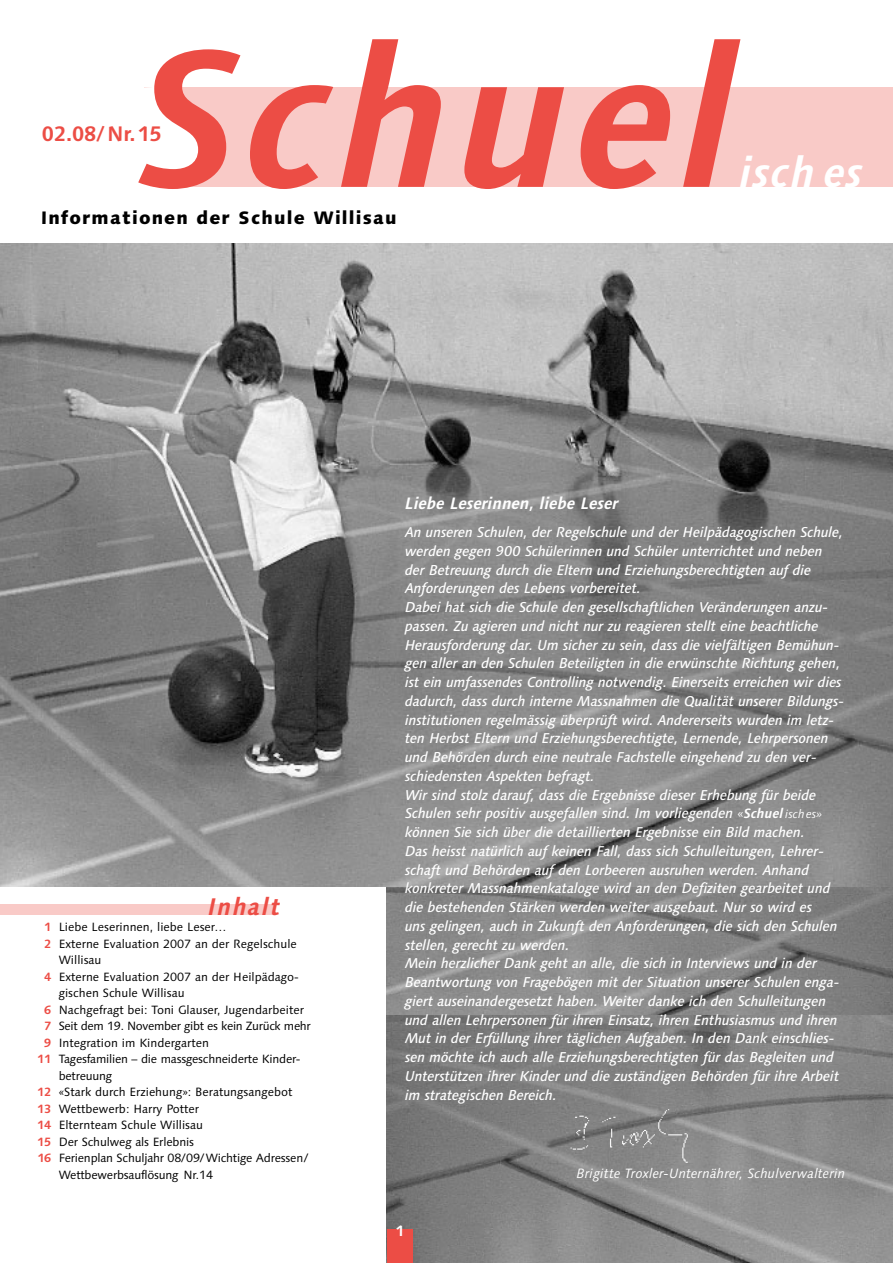
<style>
.page{position:relative;width:893px;height:1263px;background:#fff}
.page>*{position:absolute;margin:0;border:0;box-sizing:border-box;transform-origin:0 0}
.t1{font:italic 700 195px "Linotype Syntax";letter-spacing:.03em;color:#ec4d45}
.t2{font:italic 700 42px "Linotype Syntax";letter-spacing:.03em;color:#fff}
.t3{font:italic 700 24px "Linotype Syntax";letter-spacing:.06em;color:#ec4d45}
.t4{font:700 21px "Linotype Syntax";color:#ec4d45}
.t5{font:800 18px "Linotype Syntax";letter-spacing:.065em;color:#000}
.t6{font:italic 700 16.5px "Linotype Syntax";color:#fff}
.t7{font:700 15px "Linotype Syntax";color:#fff}
.t8{font:italic 500 14.25px/18.8px "Linotype Syntax";letter-spacing:-.02em;color:#fff}
.t9{font:italic 13.5px "Linotype Syntax";color:#fff}
.t10{font:12px "Linotype Syntax";color:#000}
.t11{font:12px "Linotype Syntax";letter-spacing:-.02em;color:#000}
.t12{font:12px "Linotype Syntax";letter-spacing:-.03em;color:#000}
.s1{font-weight:700;color:#ec4d45}
.s2{font-weight:400;font-style:normal;font-size:13.5px}
.s3{font-weight:700;font-size:13.5px}
.s4{font-weight:400;font-size:12px}
</style>
<div class="page">
<div style="left:145px;top:87px;width:748px;height:100px;background:#f9cac7"></div>
<svg style="left:144px;top:87px;width:60px;height:100px"></svg>
<img style="left:387px;top:887px;width:506px;height:129px">
<img style="left:387px;top:1016px;width:506px;height:247px">
<div style="left:0;top:904px;width:274px;height:11px;background:#f9cac7"></div>
<div style="left:387px;top:1229px;width:25px;height:34px;background:#ec4d45"></div>
<img style="left:564px;top:1108px;width:125px;height:56px">
<img style="left:0;top:244px;width:893px;height:643px">
<h1 class="t1" style="left:137px;top:36px;width:604px">Schuel</h1>
<h3 class="t4" style="left:42px;top:124px;width:122px">02.08/Nr.15</h3>
<h2 class="t2" style="left:740px;top:154px;width:125px">isch es</h2>
<p class="t5" style="left:41px;top:210px;width:357px">Informationen der Schule Willisau</p>
<h3 class="t3" style="left:208px;top:896px;width:74px">Inhalt</h3>
<p class="t10" style="left:44px;top:922px;width:184px"><span class="s1">1</span> Liebe Leserinnen, liebe Leser…</p>
<p class="t10" style="left:44px;top:938px;width:254px"><span class="s1">2</span> Externe Evaluation 2007 an der Regelschule</p>
<p class="t10" style="left:59px;top:955px;width:44px">Willisau</p>
<p class="t10" style="left:44px;top:971px;width:256px"><span class="s1">4</span> Externe Evaluation 2007 an der Heilpädago-</p>
<p class="t10" style="left:59px;top:988px;width:127px">gischen Schule Willisau</p>
<p class="t10" style="left:44px;top:1004px;width:261px"><span class="s1">6</span> Nachgefragt bei: Toni Glauser, Jugendarbeiter</p>
<p class="t12" style="left:44px;top:1021px;width:268px"><span class="s1">7</span> Seit dem 19. November gibt es kein Zurück mehr</p>
<p class="t10" style="left:44px;top:1037px;width:166px"><span class="s1">9</span> Integration im Kindergarten</p>
<p class="t11" style="left:37px;top:1054px;width:265px"><span class="s1">11</span> Tagesfamilien – die massgeschneiderte Kinder-</p>
<p class="t11" style="left:59px;top:1070px;width:55px">betreuung</p>
<p class="t10" style="left:37px;top:1087px;width:257px"><span class="s1">12</span> «Stark durch Erziehung»: Beratungsangebot</p>
<p class="t10" style="left:37px;top:1103px;width:163px"><span class="s1">13</span> Wettbewerb: Harry Potter</p>
<p class="t10" style="left:37px;top:1120px;width:167px"><span class="s1">14</span> Elternteam Schule Willisau</p>
<p class="t10" style="left:37px;top:1136px;width:158px"><span class="s1">15</span> Der Schulweg als Erlebnis</p>
<p class="t11" style="left:37px;top:1153px;width:272px"><span class="s1">16</span> Ferienplan Schuljahr 08/09/Wichtige Adressen/</p>
<p class="t11" style="left:59px;top:1169px;width:156px">Wettbewerbsauflösung Nr.14</p>
<p class="t6" style="left:405px;top:497px;width:215px">Liebe Leserinnen, liebe Leser</p>
<p class="t8" style="left:405px;top:524px;width:441px">An unseren Schulen, der Regelschule und der Heilpädagogischen Schule, werden gegen 900 Schülerinnen und Schüler unterrichtet und neben der Betreuung durch die Eltern und Erziehungsberechtigten auf die Anforderungen des Lebens vorbereitet.<br>Dabei hat sich die Schule den gesellschaftlichen Veränderungen anzu&shy;passen. Zu agieren und nicht nur zu reagieren stellt eine beachtliche Herausforderung dar. Um sicher zu sein, dass die vielfältigen Bemühun&shy;gen aller an den Schulen Beteiligten in die erwünschte Richtung gehen, ist ein umfassendes Controlling notwendig. Einerseits erreichen wir dies dadurch, dass durch interne Massnahmen die Qualität unserer Bildungs&shy;institutionen regelmässig überprüft wird. Andererseits wurden im letz&shy;ten Herbst Eltern und Erziehungsberechtigte, Lernende, Lehrpersonen und Behörden durch eine neutrale Fachstelle eingehend zu den ver&shy;schiedensten Aspekten befragt.<br>Wir sind stolz darauf, dass die Ergebnisse dieser Erhebung für beide Schulen sehr positiv ausgefallen sind. Im vorliegenden <span class="s2">«</span><span class="s3">Schuel</span><span class="s4">isches» </span>können Sie sich über die detaillierten Ergebnisse ein Bild machen.<br>Das heisst natürlich auf keinen Fall, dass sich Schulleitungen, Lehrer&shy;schaft und Behörden auf den Lorbeeren ausruhen werden. Anhand konkreter Massnahmenkataloge wird an den Defiziten gearbeitet und die bestehenden Stärken werden weiter ausgebaut. Nur so wird es<br>uns gelingen, auch in Zukunft den Anforderungen, die sich den Schulen stellen, gerecht zu werden.<br>Mein herzlicher Dank geht an alle, die sich in Interviews und in der Beantwortung von Fragebögen mit der Situation unserer Schulen enga&shy;giert auseinandergesetzt haben. Weiter danke ich den Schulleitungen und allen Lehrpersonen für ihren Einsatz, ihren Enthusiasmus und ihren Mut in der Erfüllung ihrer täglichen Aufgaben. In den Dank einschlies&shy;sen möchte ich auch alle Erziehungsberechtigten für das Begleiten und Unterstützen ihrer Kinder und die zuständigen Behörden für ihre Arbeit im strategischen Bereich.</p>
<p class="t9" style="left:577px;top:1167px;width:270px">Brigitte Troxler-Unternährer, Schulverwalterin</p>
<p class="t7" style="left:395px;top:1224px;width:10px">1</p>
</div>
